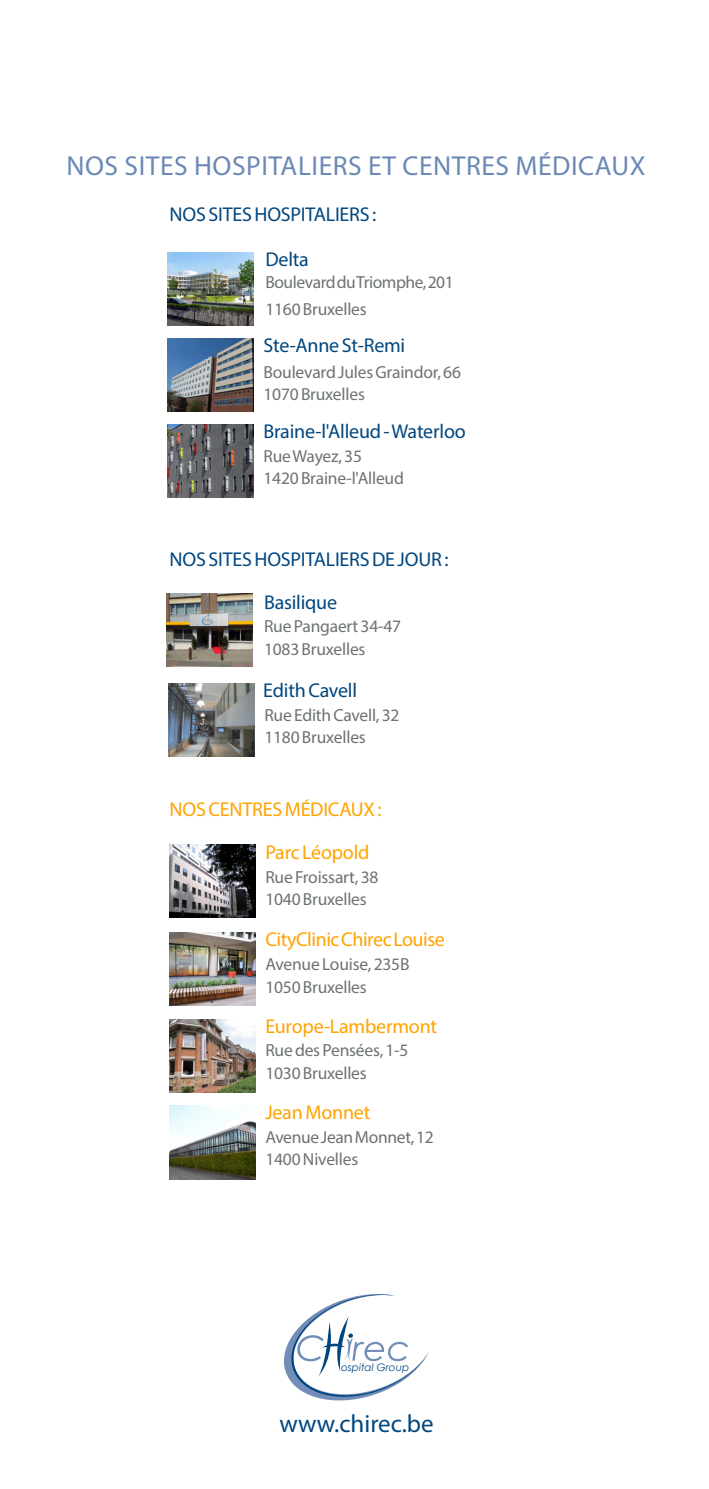
<style>
.page{position:relative;width:709px;height:1489px;background:#fff}
.page>*{position:absolute;margin:0;border:0;box-sizing:border-box;transform-origin:0 0}
.t1{font:27.5px "Myriad Pro";letter-spacing:.02em;color:#6b89b4}
.t2{font:25px "Myriad Pro";color:#00467e}
.Texte_colone{font:20px "Myriad Pro";letter-spacing:-.01em;color:#00467f}
.Texte_colone-2{font:20px "Myriad Pro";letter-spacing:-.01em;color:#ffa300}
.Texte_colone-3{font:17.5px "Myriad Pro";letter-spacing:-.01em;color:#6d7274}
.t3{font:italic 10.5px "Century Gothic";color:#00467e}
</style>
<div class="page">
<img style="left:168px;top:252px;width:85px;height:73px">
<img style="left:169px;top:683px;width:85px;height:73px">
<img style="left:170px;top:844px;width:85px;height:73px">
<img style="left:170px;top:932px;width:85px;height:73px">
<img style="left:170px;top:1019px;width:85px;height:72px">
<img style="left:168px;top:338px;width:85px;height:73px">
<img style="left:167px;top:594px;width:85px;height:73px">
<img style="left:170px;top:1105px;width:85px;height:73px">
<img style="left:168px;top:424px;width:85px;height:73px">
<svg style="left:284px;top:1294px;width:145px;height:107px"></svg>
<p class="t1" style="left:66px;top:148px;width:580px">NOS SITES HOSPITALIERS ET CENTRES MÉDICAUX</p>
<p class="Texte_colone" style="left:170px;top:202px;width:208px">NOS SITES HOSPITALIERS :</p>
<p class="Texte_colone" style="left:265px;top:247px;width:45px">Delta</p>
<p class="Texte_colone-3" style="left:265px;top:271px;width:190px">Boulevard du Triomphe, 201</p>
<p class="Texte_colone-3" style="left:265px;top:298px;width:103px">1160 Bruxelles</p>
<p class="Texte_colone" style="left:263px;top:332px;width:143px">Ste-Anne St-Remi</p>
<p class="Texte_colone-3" style="left:263px;top:361px;width:199px">Boulevard Jules Graindor, 66</p>
<p class="Texte_colone-3" style="left:263px;top:383px;width:103px">1070 Bruxelles</p>
<p class="Texte_colone" style="left:263px;top:419px;width:204px">Braine-l'Alleud - Waterloo</p>
<p class="Texte_colone-3" style="left:263px;top:445px;width:100px">Rue Wayez, 35</p>
<p class="Texte_colone-3" style="left:263px;top:467px;width:142px">1420 Braine-l'Alleud</p>
<p class="Texte_colone" style="left:170px;top:547px;width:280px">NOS SITES HOSPITALIERS DE JOUR :</p>
<p class="Texte_colone" style="left:264px;top:589px;width:75px">Basilique</p>
<p class="Texte_colone-3" style="left:264px;top:615px;width:138px">Rue Pangaert 34-47</p>
<p class="Texte_colone-3" style="left:264px;top:638px;width:103px">1083 Bruxelles</p>
<p class="Texte_colone" style="left:263px;top:678px;width:95px">Edith Cavell</p>
<p class="Texte_colone-3" style="left:264px;top:704px;width:137px">Rue Edith Cavell, 32</p>
<p class="Texte_colone-3" style="left:264px;top:726px;width:103px">1180 Bruxelles</p>
<p class="Texte_colone-2" style="left:170px;top:796px;width:214px">NOS CENTRES MÉDICAUX :</p>
<p class="Texte_colone-2" style="left:265px;top:839px;width:106px">Parc Léopold</p>
<p class="Texte_colone-3" style="left:265px;top:865px;width:115px">Rue Froissart, 38</p>
<p class="Texte_colone-3" style="left:265px;top:888px;width:103px">1040 Bruxelles</p>
<p class="Texte_colone-2" style="left:265px;top:927px;width:181px">CityClinic Chirec Louise</p>
<p class="Texte_colone-3" style="left:265px;top:953px;width:146px">Avenue Louise, 235B</p>
<p class="Texte_colone-3" style="left:265px;top:975px;width:103px">1050 Bruxelles</p>
<p class="Texte_colone-2" style="left:265px;top:1013px;width:173px">Europe-Lambermont</p>
<p class="Texte_colone-3" style="left:265px;top:1039px;width:145px">Rue des Pensées, 1-5</p>
<p class="Texte_colone-3" style="left:265px;top:1062px;width:103px">1030 Bruxelles</p>
<p class="Texte_colone-2" style="left:265px;top:1099px;width:106px">Jean Monnet</p>
<p class="Texte_colone-3" style="left:265px;top:1125px;width:170px">Avenue Jean Monnet, 12</p>
<p class="Texte_colone-3" style="left:265px;top:1148px;width:94px">1400 Nivelles</p>
<p class="t3" style="left:341px;top:1360px;width:69px">ospital Group</p>
<p class="t2" style="left:279px;top:1407px;width:156px">www.chirec.be</p>
</div>
